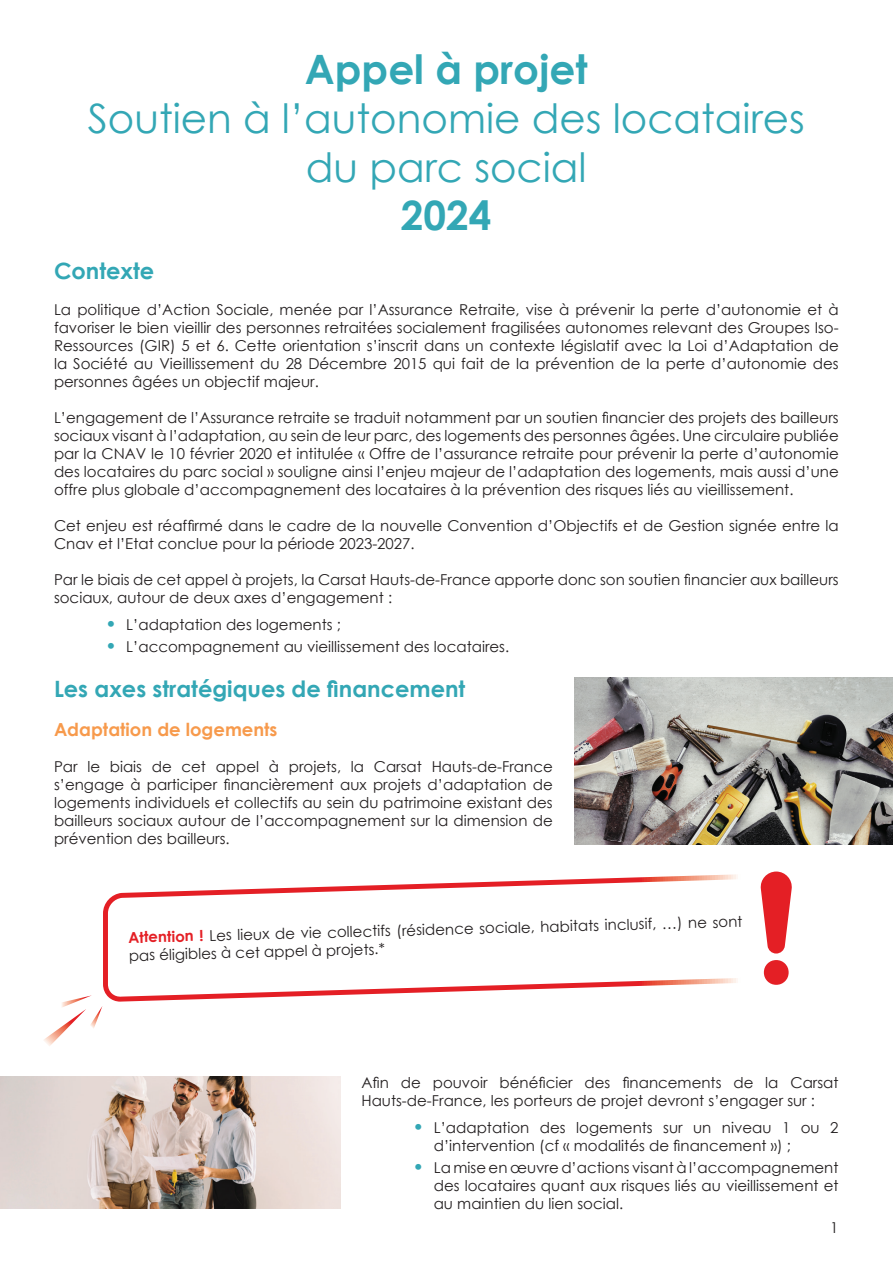
<style>
.page{position:relative;width:893px;height:1263px;background:#fff}
.page>*{position:absolute;margin:0;border:0;box-sizing:border-box;transform-origin:0 0}
.t1{font:40.5px/48.6px "Century Gothic";color:#33a7b5;text-align:center}
.t2{font:700 40.5px "Century Gothic";color:#33a7b5}
.t3{font:700 22.5px "Century Gothic";color:#33a7b5}
.t4{font:700 18px "Century Gothic";color:#f79a4c}
.t5{font:15px/18px "Century Gothic";color:#231f20}
.s1{font-size:19.5px;color:#33a7b5}
</style>
<div class="page">
<img style="left:574px;top:677px;width:319px;height:167px">
<img style="left:0;top:1077px;width:272px;height:132px">
<svg style="left:103px;top:874px;width:661px;height:128px"></svg>
<svg style="left:44px;top:995px;width:58px;height:51px"></svg>
<svg style="left:760px;top:871px;width:32px;height:82px"></svg>
<svg style="left:764px;top:960px;width:25px;height:25px"></svg>
<div style="left:272px;top:985px;width:621px;height:278px;background:#fff"></div>
<h1 class="t2" style="left:305px;top:39px;width:284px">Appel à projet</h1>
<h1 class="t1" style="left:88px;top:93px;width:719px">Soutien à l’autonomie des locataires du parc social</h1>
<h1 class="t2" style="left:401px;top:185px;width:92px">2024</h1>
<h2 class="t3" style="left:54px;top:254px;width:102px">Contexte</h2>
<p class="t5" style="left:54px;top:300px;width:786px;text-align:justify">La politique d’Action Sociale, menée par l’Assurance Retraite, vise à prévenir la perte d’autonomie et à favoriser le bien vieillir des personnes retraitées socialement fragilisées autonomes relevant des Groupes Iso-Ressources (GIR) 5 et 6. Cette orientation s’inscrit dans un contexte législatif avec la Loi d’Adaptation de la Société au Vieillissement du 28 Décembre 2015 qui fait de la prévention de la perte d’autonomie des personnes âgées un objectif majeur.</p>
<p class="t5" style="left:54px;top:408px;width:786px;text-align:justify">L’engagement de l’Assurance retraite se traduit notamment par un soutien financier des projets des bailleurs sociaux visant à l’adaptation, au sein de leur parc, des logements des personnes âgées. Une circulaire publiée par la CNAV le 10 février 2020 et intitulée « Offre de l’assurance retraite pour prévenir la perte d’autonomie des locataires du parc social » souligne ainsi l’enjeu majeur de l’adaptation des logements, mais aussi d’une offre plus globale d’accompagnement des locataires à la prévention des risques liés au vieillissement.</p>
<p class="t5" style="left:54px;top:516px;width:786px">Cet enjeu est réaffirmé dans le cadre de la nouvelle Convention d’Objectifs et de Gestion signée entre la<br>Cnav et l’Etat conclue pour la période 2023-2027.</p>
<p class="t5" style="left:54px;top:570px;width:786px">Par le biais de cet appel à projets, la Carsat Hauts-de-France apporte donc son soutien financier aux bailleurs sociaux, autour de deux axes d’engagement :</p>
<p class="t5" style="left:105px;top:615px;width:237px"><span class="s1">•</span> L’adaptation des logements ;</p>
<p class="t5" style="left:105px;top:637px;width:406px"><span class="s1">•</span> L’accompagnement au vieillissement des locataires.</p>
<h2 class="t3" style="left:54px;top:671px;width:413px">Les axes stratégiques de financement</h2>
<p class="t4" style="left:54px;top:716px;width:225px">Adaptation de logements</p>
<p class="t5" style="left:54px;top:758px;width:500px;text-align:justify">Par le biais de cet appel à projets, la Carsat Hauts-de-France s’engage à participer financièrement aux projets d’adaptation de logements individuels et collectifs au sein du patrimoine existant des bailleurs sociaux autour de l’accompagnement sur la dimension de prévention des bailleurs.</p>
<p class="t5" style="left:128px;top:932px;width:616px;line-height:16px;rotate:-2deg"><sup>Attention</sup> <sup>!</sup> Les lieux de vie collectifs (résidence sociale, habitats inclusif, …) ne sont pas éligibles à cet appel à projets.*</p>
<p class="t5" style="left:361px;top:1073px;width:479px">Afin de pouvoir bénéficier des financements de la Carsat<br>Hauts-de-France, les porteurs de projet devront s’engager sur :</p>
<p class="t5" style="left:434px;top:1118px;width:406px;text-indent:-21px"><span class="s1">•</span> L’adaptation des logements sur un niveau 1 ou 2 d’intervention (cf « modalités de financement ») ;</p>
<p class="t5" style="left:434px;top:1158px;width:406px;text-align:justify;text-indent:-21px"><span class="s1">•</span> La mise en œuvre d’actions visant à l’accompagnement des locataires quant aux risques liés au vieillissement et au maintien du lien social.</p>
<p class="t5" style="left:830px;top:1218px;width:10px">1</p>
</div>
